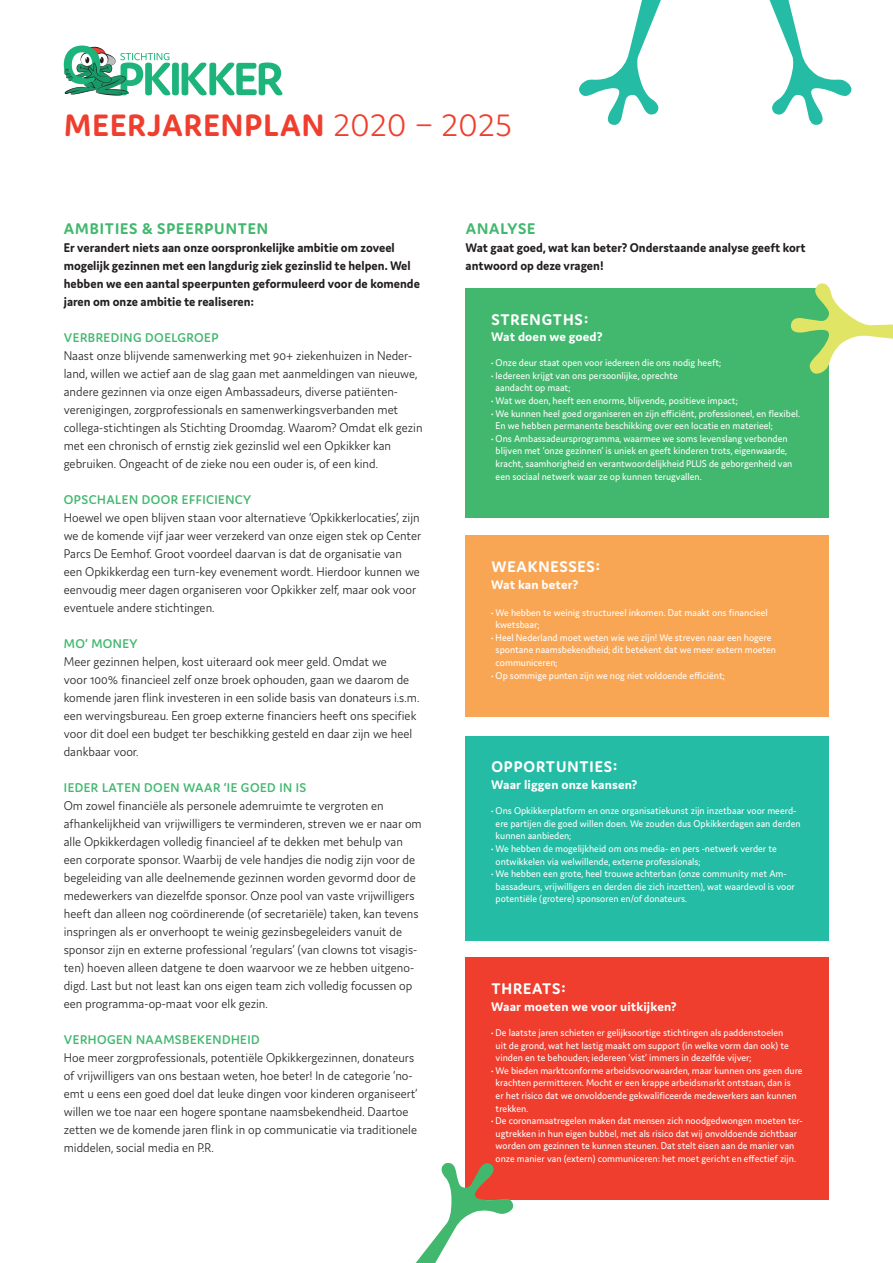
<style>
.page{position:relative;width:893px;height:1263px;background:#fff}
.page>*{position:absolute;margin:0;border:0;box-sizing:border-box;transform-origin:0 0}
.ondertitel{font:700 33px "Domus";letter-spacing:.035em;color:#ef3e2e}
.tussenkop_wit{font:700 16.5px "Domus";letter-spacing:.055em;color:#fff}
.tussenkopje{font:700 16.5px "Domus";letter-spacing:.055em;color:#42b86e}
.platte_tekst{font:300 13.5px/18px "Domus";color:#231f20;scale:.95 1}
.platte_tekst-2{font:700 13.5px/18px "Domus";color:#231f20;scale:.95 1}
.bijlage_subkopje{font:600 13.5px "Domus";letter-spacing:.035em;color:#42b86e}
.subkopje{font:700 13.5px "Domus";letter-spacing:.01em;color:#fff}
.platte_tekst-3{font:10.5px/12.6px "Domus";color:#fff;scale:.95 1}
.s1{font-weight:300}
</style>
<div class="page">
<svg style="left:579px;top:0;width:82px;height:125px"></svg>
<svg style="left:769px;top:0;width:83px;height:125px"></svg>
<div style="left:172px;top:63px;width:7px;height:32px;background:#1db47b;border-radius:3px"></div>
<svg style="left:182px;top:62px;width:100px;height:33px"></svg>
<svg style="left:64px;top:46px;width:106px;height:50px"></svg>
<div style="left:466px;top:288px;width:363px;height:230px;background:#42b86e"></div>
<div style="left:466px;top:535px;width:363px;height:182px;background:#f9a654"></div>
<div style="left:466px;top:736px;width:363px;height:204px;background:#24bca4"></div>
<div style="left:466px;top:958px;width:363px;height:242px;background:#ef3e2e"></div>
<svg style="left:791px;top:283px;width:102px;height:91px"></svg>
<svg style="left:415px;top:1159px;width:99px;height:104px"></svg>
<p class="ondertitel" style="left:64px;top:107px;width:449px">MEERJARENPLAN <span class="s1">2020 – 2025</span></p>
<p class="tussenkopje" style="left:64px;top:220px;width:206px">AMBITIES &amp; SPEERPUNTEN</p>
<p class="platte_tekst-2" style="left:64px;top:238px;width:376px">Er verandert niets aan onze oorspronkelijke ambitie om zoveel mogelijk gezinnen met een langdurig ziek gezinslid te helpen. Wel hebben we een aantal speerpunten geformuleerd voor de komende jaren om onze ambitie te realiseren:</p>
<p class="bijlage_subkopje" style="left:64px;top:330px;width:156px">VERBREDING DOELGROEP</p>
<p class="platte_tekst" style="left:64px;top:346px;width:379px">Naast onze blijvende samenwerking met 90+ ziekenhuizen in Neder&shy;land, willen we actief aan de slag gaan met aanmeldingen van nieuwe, andere gezinnen via onze eigen Ambassadeurs, diverse patiënten&shy;verenigingen, zorgprofessionals en samenwerkingsverbanden met collega-stichtingen als Stichting Droomdag. Waarom? Omdat elk gezin met een chronisch of ernstig ziek gezinslid wel een Opkikker kan gebruiken. Ongeacht of de zieke nou een ouder is, of een kind.</p>
<p class="bijlage_subkopje" style="left:64px;top:492px;width:189px">OPSCHALEN DOOR EFFICIENCY</p>
<p class="platte_tekst" style="left:64px;top:508px;width:378px">Hoewel we open blijven staan voor alternatieve ‘Opkikkerlocaties’, zijn we de komende vijf jaar weer verzekerd van onze eigen stek op Center Parcs De Eemhof. Groot voordeel daarvan is dat de organisatie van een Opkikkerdag een turn-key evenement wordt. Hierdoor kunnen we eenvoudig meer dagen organiseren voor Opkikker zelf, maar ook voor eventuele andere stichtingen.</p>
<p class="bijlage_subkopje" style="left:64px;top:636px;width:75px">MO’ MONEY</p>
<p class="platte_tekst" style="left:64px;top:652px;width:376px">Meer gezinnen helpen, kost uiteraard ook meer geld. Omdat we<br>voor 100% financieel zelf onze broek ophouden, gaan we daarom de komende jaren flink investeren in een solide basis van donateurs i.s.m. een wervingsbureau. Een groep externe financiers heeft ons specifiek voor dit doel een budget ter beschikking gesteld en daar zijn we heel dankbaar voor.</p>
<p class="bijlage_subkopje" style="left:64px;top:780px;width:244px">IEDER LATEN DOEN WAAR ‘IE GOED IN IS</p>
<p class="platte_tekst" style="left:64px;top:796px;width:378px">Om zowel financiële als personele ademruimte te vergroten en afhankelijkheid van vrijwilligers te verminderen, streven we er naar om alle Opkikkerdagen volledig financieel af te dekken met behulp van een corporate sponsor. Waarbij de vele handjes die nodig zijn voor de begeleiding van alle deelnemende gezinnen worden gevormd door de medewerkers van diezelfde sponsor. Onze pool van vaste vrijwilligers heeft dan alleen nog coördinerende (of secretariële) taken, kan tevens inspringen als er onverhoopt te weinig gezinsbegeleiders vanuit de sponsor zijn en externe professional ‘regulars’ (van clowns tot visagis&shy;ten) hoeven alleen datgene te doen waarvoor we ze hebben uitgeno&shy;digd. Last but not least kan ons eigen team zich volledig focussen op een programma-op-maat voor elk gezin.</p>
<p class="bijlage_subkopje" style="left:64px;top:1032px;width:197px">VERHOGEN NAAMSBEKENDHEID</p>
<p class="platte_tekst" style="left:64px;top:1048px;width:374px">Hoe meer zorgprofessionals, potentiële Opkikkergezinnen, donateurs of vrijwilligers van ons bestaan weten, hoe beter! In de categorie ‘no&shy;emt u eens een goed doel dat leuke dingen voor kinderen organiseert’ willen we toe naar een hogere spontane naamsbekendheid. Daartoe zetten we de komende jaren flink in op communicatie via traditionele middelen, social media en P.R.</p>
<p class="tussenkopje" style="left:466px;top:220px;width:71px">ANALYSE</p>
<p class="platte_tekst-2" style="left:466px;top:238px;width:359px">Wat gaat goed, wat kan beter? Onderstaande analyse geeft kort antwoord op deze vragen!</p>
<p class="tussenkop_wit" style="left:491px;top:310px;width:99px">STRENGTHS:</p>
<p class="subkopje" style="left:491px;top:329px;width:113px">Wat doen we goed?</p>
<p class="platte_tekst-3" style="left:491px;top:356px;width:244px">• Onze deur staat open voor iedereen die ons nodig heeft;</p>
<p class="platte_tekst-3" style="left:496px;top:369px;width:193px;text-indent:-4px">• Iedereen krijgt van ons persoonlijke, oprechte aandacht op maat;</p>
<p class="platte_tekst-3" style="left:491px;top:394px;width:261px">• Wat we doen, heeft een enorme, blijvende, positieve impact;</p>
<p class="platte_tekst-3" style="left:496px;top:407px;width:322px;text-indent:-4px">• We kunnen heel goed organiseren en zijn efficiënt, professioneel, en flexibel.<br>En we hebben permanente beschikking over een locatie en materieel;</p>
<p class="platte_tekst-3" style="left:496px;top:432px;width:314px;text-indent:-4px">• Ons Ambassadeursprogramma, waarmee we soms levenslang verbonden blijven met ‘onze gezinnen’ is uniek en geeft kinderen trots, eigenwaarde, kracht, saamhorigheid en verantwoordelijkheid PLUS de geborgenheid van een sociaal netwerk waar ze op kunnen terugvallen.</p>
<p class="tussenkop_wit" style="left:491px;top:557px;width:111px">WEAKNESSES:</p>
<p class="subkopje" style="left:491px;top:577px;width:89px">Wat kan beter?</p>
<p class="platte_tekst-3" style="left:496px;top:606px;width:288px;text-indent:-4px">• We hebben te weinig structureel inkomen. Dat maakt ons financieel kwetsbaar;</p>
<p class="platte_tekst-3" style="left:496px;top:631px;width:297px;text-indent:-4px">• Heel Nederland moet weten wie we zijn! We streven naar een hogere spontane naamsbekendheid; dit betekent dat we meer extern moeten communiceren;</p>
<p class="platte_tekst-3" style="left:491px;top:669px;width:247px">• Op sommige punten zijn we nog niet voldoende efficiënt;</p>
<p class="tussenkop_wit" style="left:491px;top:758px;width:128px">OPPORTUNTIES:</p>
<p class="subkopje" style="left:491px;top:777px;width:148px">Waar liggen onze kansen?</p>
<p class="platte_tekst-3" style="left:496px;top:804px;width:323px;text-indent:-4px">• Ons Opkikkerplatform en onze organisatiekunst zijn inzetbaar voor meerd&shy;ere partijen die goed willen doen. We zouden dus Opkikkerdagen aan derden kunnen aanbieden;</p>
<p class="platte_tekst-3" style="left:496px;top:842px;width:297px;text-indent:-4px">• We hebben de mogelijkheid om ons media- en pers -netwerk verder te ontwikkelen via welwillende, externe professionals;</p>
<p class="platte_tekst-3" style="left:496px;top:867px;width:317px;text-indent:-4px">• We hebben een grote, heel trouwe achterban (onze community met Am&shy;bassadeurs, vrijwilligers en derden die zich inzetten), wat waardevol is voor potentiële (grotere) sponsoren en/of donateurs.</p>
<p class="tussenkop_wit" style="left:491px;top:980px;width:76px">THREATS:</p>
<p class="subkopje" style="left:491px;top:999px;width:187px">Waar moeten we voor uitkijken?</p>
<p class="platte_tekst-3" style="left:496px;top:1026px;width:310px;text-indent:-4px">• De laatste jaren schieten er gelijksoortige stichtingen als paddenstoelen uit de grond, wat het lastig maakt om support (in welke vorm dan ook) te vinden en te behouden; iedereen ‘vist’ immers in dezelfde vijver;</p>
<p class="platte_tekst-3" style="left:496px;top:1064px;width:325px;text-indent:-4px">• We bieden marktconforme arbeidsvoorwaarden, maar kunnen ons geen dure krachten permitteren. Mocht er een krappe arbeidsmarkt ontstaan, dan is<br>er het risico dat we onvoldoende gekwalificeerde medewerkers aan kunnen trekken.</p>
<p class="platte_tekst-3" style="left:491px;top:1114px;width:330px;text-align:center">• De coronamaatregelen maken dat mensen zich noodgedwongen moeten ter&shy;ugtrekken in hun eigen bubbel, met als risico dat wij onvoldoende zichtbaar worden om gezinnen te kunnen steunen. Dat stelt eisen aan de manier van onze manier van (extern) communiceren: het moet gericht en effectief zijn.</p>
</div>
